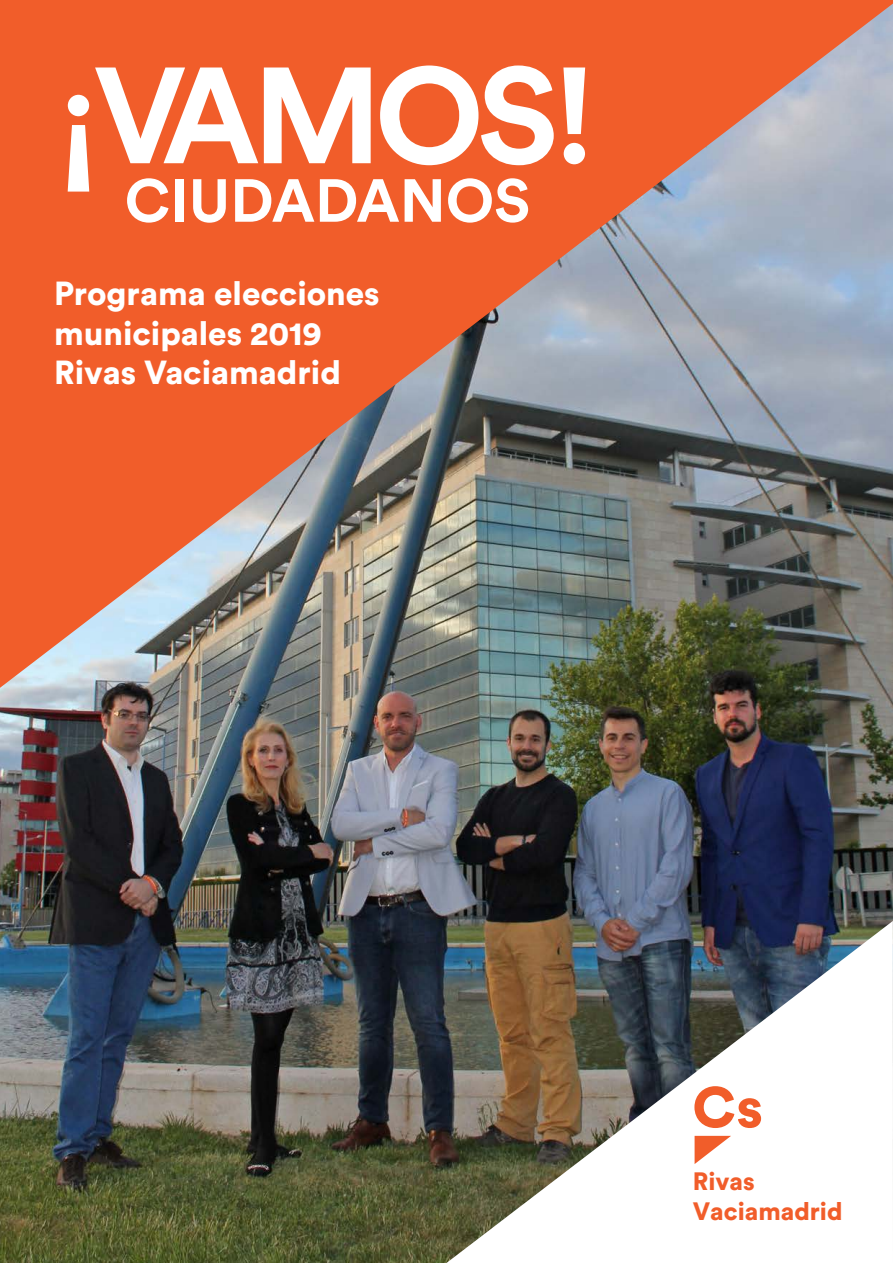
<style>
.page{position:relative;width:893px;height:1263px;background:#fff}
.page>*{position:absolute;margin:0;border:0;box-sizing:border-box;transform-origin:0 0}
.Titular_Gordo{font:700 135px "Circular Std";letter-spacing:-.05em;color:#fff}
.Titular_Gordo-2{font:700 60px "Circular Std";color:#fff}
.Titular_Gordo-3{font:900 33px "Circular Std";color:#fff}
.t1{font:900 24.9px/29.8px "Circular Std";color:#f15d2a}
</style>
<div class="page">
<img style="left:0;top:697px;width:893px;height:566px">
<img style="left:0;top:0;width:893px;height:697px">
<img style="left:446px;top:921px;width:447px;height:342px">
<svg style="left:695px;top:1136px;width:36px;height:28px"></svg>
<svg style="left:694px;top:1086px;width:67px;height:42px"></svg>
<p class="Titular_Gordo" style="left:58px;top:29px;width:540px">¡VAMOS!</p>
<p class="Titular_Gordo-2" style="left:125px;top:162px;width:407px">CIUDADANOS</p>
<p class="Titular_Gordo-3" style="left:54px;top:272px;width:327px">Programa elecciones</p>
<p class="Titular_Gordo-3" style="left:54px;top:311px;width:269px">municipales 2019</p>
<p class="Titular_Gordo-3" style="left:54px;top:351px;width:289px">Rivas Vaciamadrid</p>
<p class="t1" style="left:693px;top:1166px;width:151px">Rivas<br>Vaciamadrid</p>
</div>
